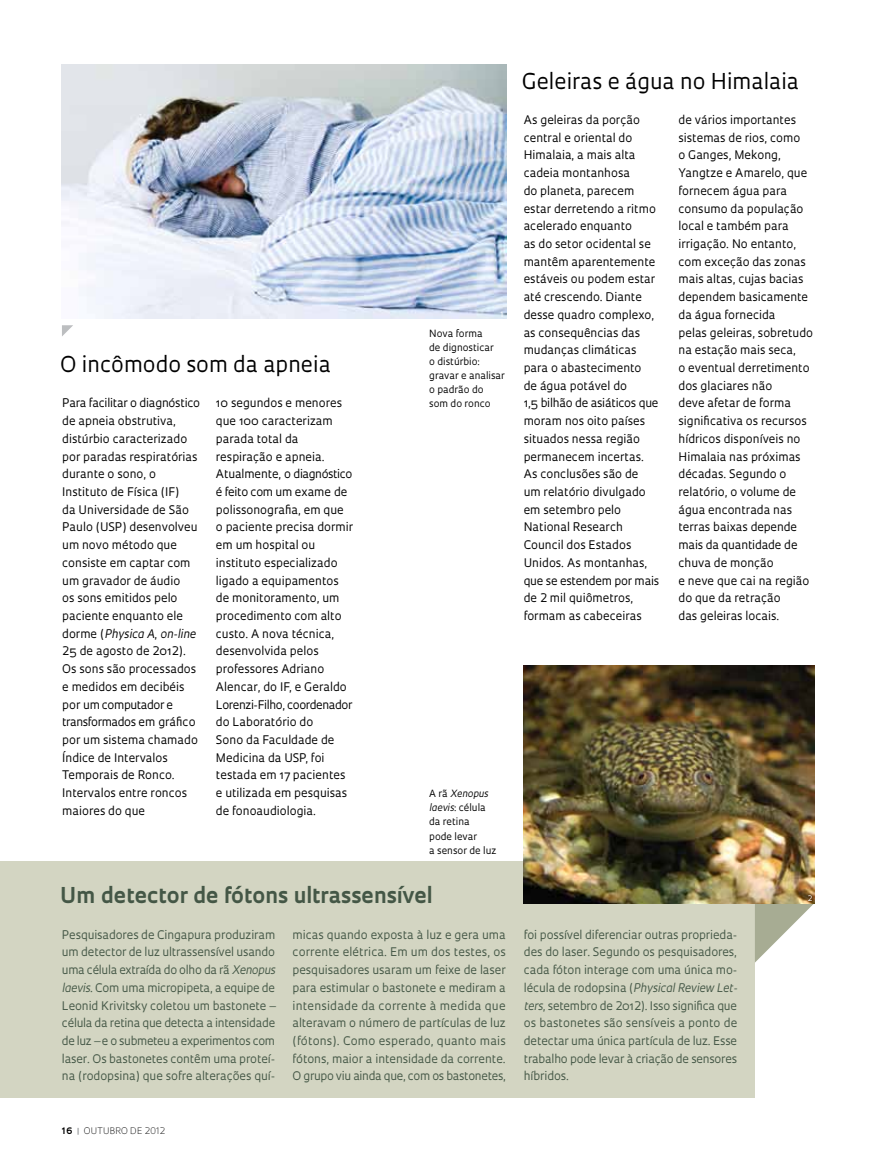
<style>
.page{position:relative;width:885px;height:1169px;background:#fff}
.page>*{position:absolute;margin:0;border:0;box-sizing:border-box;transform-origin:0 0}
.t1{font:21.3px "Oculum";color:#000}
.t2{font:700 21.3px "Oculum";color:#445746}
.t3{font:11.55px/17.7px "Oculum";color:#000}
.t4{font:11.55px/17.7px "Oculum";letter-spacing:-.01em;color:#445746;text-align:justify}
.t5{font:9.75px/14.1px "Oculum";color:#000}
.t6{font:300 8.7px "Oculum";letter-spacing:.015em;color:#000}
.t7{font:7.35px "Oculum";color:#fff}
.s1{font-style:italic}
.s2{font-weight:700}
.s3{font-weight:700;color:#939598}
</style>
<div class="page">
<img style="left:62px;top:64px;width:444px;height:255px">
<div style="left:0;top:861px;width:755px;height:237px;background:#d3d5c2"></div>
<svg style="left:755px;top:903px;width:59px;height:59px"></svg>
<img style="left:524px;top:665px;width:290px;height:238px">
<svg style="left:62px;top:325px;width:11px;height:11px"></svg>
<h1 class="t1" style="left:60px;top:350px;width:272px">O incômodo som da apneia</h1>
<p class="t3" style="left:62px;top:394px;width:139px">Para facilitar o diagnóstico de apneia obstrutiva, distúrbio caracterizado por paradas respiratórias durante o sono, o<br>Instituto de Física (IF)<br>da Universidade de São<br>Paulo (USP) desenvolveu um novo método que consiste em captar com um gravador de áudio<br>os sons emitidos pelo paciente enquanto ele dorme (<span class="s1">Physica A</span>, <span class="s1">on-line<br></span>25 de agosto de 2012).<br>Os sons são processados e medidos em decibéis por um computador e transformados em gráfico por um sistema chamado<br>Índice de Intervalos<br>Temporais de Ronco.<br>Intervalos entre roncos maiores do que</p>
<p class="t3" style="left:216px;top:394px;width:139px">10 segundos e menores que 100 caracterizam parada total da respiração e apneia.<br>Atualmente, o diagnóstico é feito com um exame de polissonografia, em que o paciente precisa dormir em um hospital ou instituto especializado ligado a equipamentos de monitoramento, um procedimento com alto custo. A nova técnica, desenvolvida pelos professores Adriano<br>Alencar, do IF, e Geraldo<br>Lorenzi-Filho, coordenador do Laboratório do<br>Sono da Faculdade de<br>Medicina da USP, foi testada em 17 pacientes e utilizada em pesquisas de fonoaudiologia.</p>
<p class="t7" style="left:501px;top:310px;width:5px">1</p>
<p class="t5" style="left:429px;top:325px;width:77px">Nova forma<br>de dignosticar<br>o distúrbio: gravar e analisar o padrão do som do ronco</p>
<h1 class="t1" style="left:522px;top:67px;width:279px">Geleiras e água no Himalaia</h1>
<p class="t3" style="left:524px;top:110px;width:137px">As geleiras da porção central e oriental do<br>Himalaia, a mais alta cadeia montanhosa<br>do planeta, parecem estar derretendo a ritmo acelerado enquanto<br>as do setor ocidental se mantêm aparentemente estáveis ou podem estar até crescendo. Diante desse quadro complexo, as consequências das mudanças climáticas para o abastecimento<br>de água potável do<br>1,5 bilhão de asiáticos que moram nos oito países situados nessa região permanecem incertas.<br>As conclusões são de<br>um relatório divulgado em setembro pelo<br>National Research<br>Council dos Estados<br>Unidos. As montanhas, que se estendem por mais de 2 mil quiômetros, formam as cabeceiras</p>
<p class="t3" style="left:678px;top:110px;width:136px">de vários importantes sistemas de rios, como<br>o Ganges, Mekong,<br>Yangtze e Amarelo, que fornecem água para consumo da população local e também para irrigação. No entanto, com exceção das zonas mais altas, cujas bacias dependem basicamente da água fornecida<br>pelas geleiras, sobretudo na estação mais seca,<br>o eventual derretimento dos glaciares não<br>deve afetar de forma significativa os recursos hídricos disponíveis no<br>Himalaia nas próximas décadas. Segundo o relatório, o volume de água encontrada nas terras baixas depende mais da quantidade de chuva de monção<br>e neve que cai na região do que da retração<br>das geleiras locais.</p>
<p class="t5" style="left:429px;top:786px;width:69px">A rã <span class="s1">Xenopus laevis</span>: célula da retina<br>pode levar<br>a sensor de luz</p>
<h1 class="t2" style="left:60px;top:881px;width:374px">Um detector de fótons ultrassensível</h1>
<p class="t4" style="left:62px;top:925px;width:215px">Pesquisadores de Cingapura produziram um detector de luz ultrassensível usando uma célula extraída do olho da rã <span class="s1">Xenopus laevis</span>. Com uma micropipeta, a equipe de Leonid Krivitsky coletou um bastonete – célula da retina que detecta a intensidade de luz – e o submeteu a experimentos com laser. Os bastonetes contêm uma proteí&shy;na (rodopsina) que sofre alterações quí-</p>
<p class="t4" style="left:293px;top:925px;width:215px">micas quando exposta à luz e gera uma corrente elétrica. Em um dos testes, os pesquisadores usaram um feixe de laser para estimular o bastonete e mediram a intensidade da corrente à medida que alteravam o número de partículas de luz (fótons). Como esperado, quanto mais fótons, maior a intensidade da corrente.<br>O grupo viu ainda que, com os bastonetes,</p>
<p class="t4" style="left:524px;top:925px;width:215px">foi possível diferenciar outras proprieda&shy;des do laser. Segundo os pesquisadores, cada fóton interage com uma única mo&shy;lécula de rodopsina (<span class="s1">Physical Review Let&shy;ters</span>, setembro de 2012). Isso significa que os bastonetes são sensíveis a ponto de detectar uma única partícula de luz. Esse trabalho pode levar à criação de sensores híbridos.</p>
<p class="t6" style="left:62px;top:1124px;width:105px"><span class="s2">16</span> <span class="s3">|</span> OUTUBRO DE 2012</p>
<p class="t7" style="left:808px;top:893px;width:6px">2</p>
</div>
